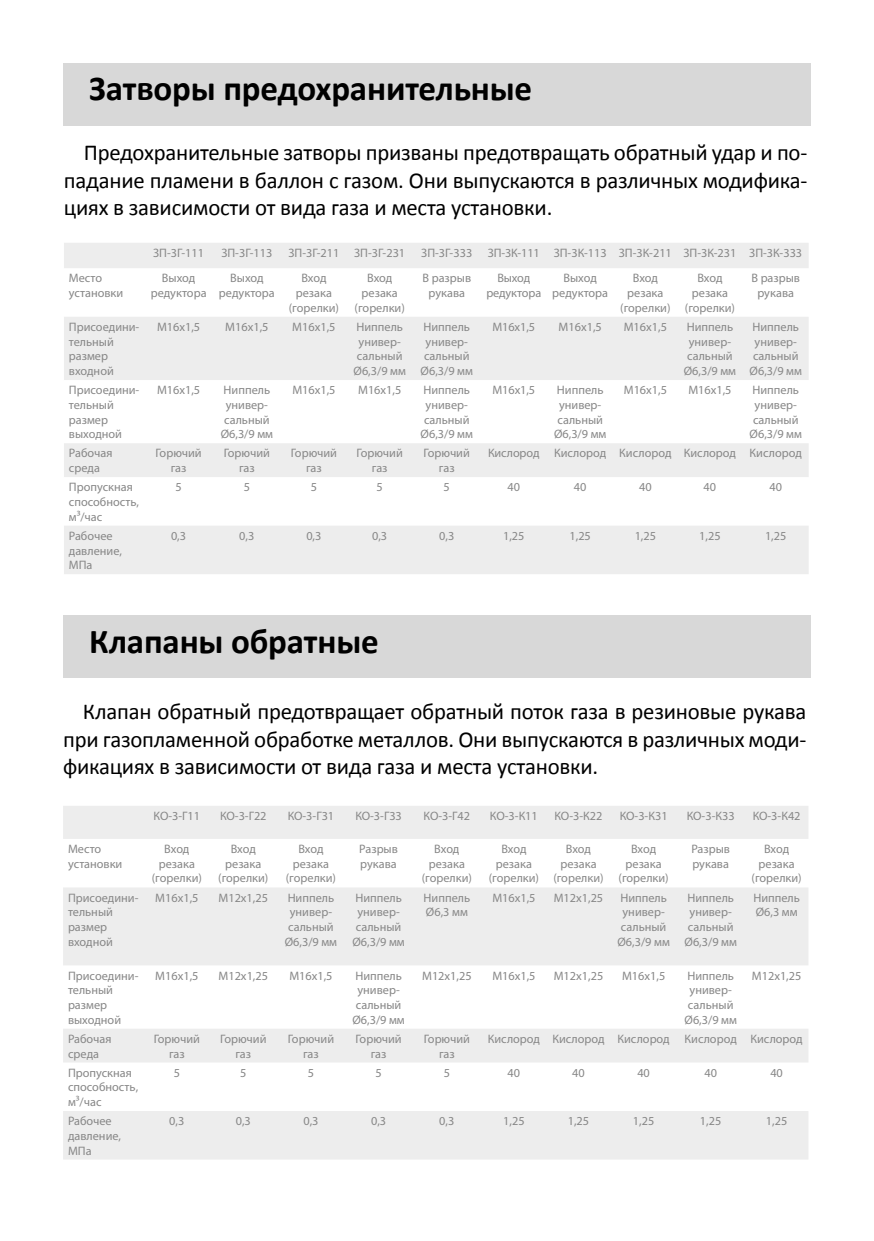
<style>
.page{position:relative;width:874px;height:1241px;background:#fff}
.page>*{position:absolute;margin:0;border:0;box-sizing:border-box;transform-origin:0 0}
.t1{font:700 35px "Calibri";letter-spacing:-.005em;color:#000}
.t2{font:22.75px/27.3px "Calibri";letter-spacing:-.01em;color:#000;text-align:justify}
.t3{font:12.25px/14.7px "Myriad Pro";color:#878787;text-align:center}
</style>
<div class="page">
<div style="left:63px;top:615px;width:746px;height:62px;background:#d8d8d8"></div>
<svg style="left:63px;top:806px;width:745px;height:353px;fill:#ededed"></svg>
<div style="left:63px;top:63px;width:746px;height:62px;background:#d8d8d8"></div>
<svg style="left:64px;top:243px;width:744px;height:331px;fill:#ededed"></svg>
<h1 class="t1" style="left:89px;top:66px;width:444px">Затворы предохранительные</h1>
<h2 class="t2" style="left:64px;top:139px;width:744px;text-indent:20px">Предохранительные затворы призваны предотвращать обратный удар и по&shy;падание пламени в баллон с газом. Они выпускаются в различных модифика&shy;циях в зависимости от вида газа и места установки.</h2>
<p class="t3" style="left:153px;top:245px;width:52px">ЗП-3Г-111</p>
<p class="t3" style="left:221px;top:245px;width:52px">ЗП-3Г-113</p>
<p class="t3" style="left:288px;top:245px;width:118px">ЗП-3Г-211 ЗП-3Г-231</p>
<p class="t3" style="left:421px;top:245px;width:52px">ЗП-3Г-333</p>
<p class="t3" style="left:487px;top:245px;width:316px">ЗП-3К-111 ЗП-3К-113 ЗП-3К-211 ЗП-3К-231 ЗП-3К-333</p>
<p class="t3" style="left:69px;top:271px;width:56px;text-align:left">Место установки</p>
<p class="t3" style="left:151px;top:271px;width:57px">Выход редуктора</p>
<p class="t3" style="left:219px;top:271px;width:57px">Выход редуктора</p>
<p class="t3" style="left:289px;top:271px;width:52px">Вход резака (горелки)</p>
<p class="t3" style="left:354px;top:271px;width:52px">Вход резака (горелки)</p>
<p class="t3" style="left:422px;top:271px;width:50px">В разрыв рукава</p>
<p class="t3" style="left:486px;top:271px;width:56px">Выход редуктора</p>
<p class="t3" style="left:552px;top:271px;width:57px">Выход редуктора</p>
<p class="t3" style="left:620px;top:271px;width:52px">Вход резака (горелки)</p>
<p class="t3" style="left:684px;top:271px;width:52px">Вход резака (горелки)</p>
<p class="t3" style="left:751px;top:271px;width:50px">В разрыв рукава</p>
<p class="t3" style="left:69px;top:319px;width:71px;text-align:left">Присоедини&shy;тельный размер входной</p>
<p class="t3" style="left:157px;top:319px;width:45px">М16х1,5</p>
<p class="t3" style="left:225px;top:319px;width:45px">М16х1,5</p>
<p class="t3" style="left:292px;top:319px;width:45px">М16х1,5</p>
<p class="t3" style="left:353px;top:319px;width:54px">Ниппель универ&shy;сальный<br>Ø6,3/9 мм</p>
<p class="t3" style="left:420px;top:319px;width:54px">Ниппель универ&shy;сальный<br>Ø6,3/9 мм</p>
<p class="t3" style="left:492px;top:319px;width:44px">М16х1,5</p>
<p class="t3" style="left:558px;top:319px;width:45px">М16х1,5</p>
<p class="t3" style="left:623px;top:319px;width:45px">М16х1,5</p>
<p class="t3" style="left:683px;top:319px;width:54px">Ниппель универ&shy;сальный<br>Ø6,3/9 мм</p>
<p class="t3" style="left:749px;top:319px;width:54px">Ниппель универ&shy;сальный<br>Ø6,3/9 мм</p>
<p class="t3" style="left:69px;top:382px;width:71px;text-align:left">Присоедини&shy;тельный размер выходной</p>
<p class="t3" style="left:157px;top:382px;width:45px">М16х1,5</p>
<p class="t3" style="left:221px;top:382px;width:54px">Ниппель универ&shy;сальный<br>Ø6,3/9 мм</p>
<p class="t3" style="left:292px;top:382px;width:45px">М16х1,5</p>
<p class="t3" style="left:358px;top:382px;width:45px">М16х1,5</p>
<p class="t3" style="left:420px;top:382px;width:54px">Ниппель универ&shy;сальный<br>Ø6,3/9 мм</p>
<p class="t3" style="left:492px;top:382px;width:44px">М16х1,5</p>
<p class="t3" style="left:554px;top:382px;width:54px">Ниппель универ&shy;сальный<br>Ø6,3/9 мм</p>
<p class="t3" style="left:623px;top:382px;width:45px">М16х1,5</p>
<p class="t3" style="left:688px;top:382px;width:45px">М16х1,5</p>
<p class="t3" style="left:749px;top:382px;width:54px">Ниппель универ&shy;сальный<br>Ø6,3/9 мм</p>
<p class="t3" style="left:69px;top:445px;width:45px;text-align:left">Рабочая среда</p>
<p class="t3" style="left:155px;top:445px;width:48px">Горючий газ</p>
<p class="t3" style="left:224px;top:445px;width:48px">Горючий газ</p>
<p class="t3" style="left:290px;top:445px;width:48px">Горючий газ</p>
<p class="t3" style="left:356px;top:445px;width:48px">Горючий газ</p>
<p class="t3" style="left:423px;top:445px;width:48px">Горючий газ</p>
<p class="t3" style="left:488px;top:445px;width:315px">Кислород Кислород Кислород Кислород Кислород</p>
<p class="t3" style="left:69px;top:479px;width:72px;text-align:left">Пропускная способность, м³/час</p>
<p class="t3" style="left:175px;top:479px;width:8px">5</p>
<p class="t3" style="left:243px;top:479px;width:8px">5</p>
<p class="t3" style="left:310px;top:479px;width:8px">5</p>
<p class="t3" style="left:376px;top:479px;width:8px">5</p>
<p class="t3" style="left:443px;top:479px;width:8px">5</p>
<p class="t3" style="left:507px;top:479px;width:14px">40</p>
<p class="t3" style="left:573px;top:479px;width:14px">40</p>
<p class="t3" style="left:638px;top:479px;width:14px">40</p>
<p class="t3" style="left:703px;top:479px;width:14px">40</p>
<p class="t3" style="left:769px;top:479px;width:14px">40</p>
<p class="t3" style="left:69px;top:528px;width:55px;text-align:left">Рабочее давление,<br>МПа</p>
<p class="t3" style="left:171px;top:528px;width:17px">0,3</p>
<p class="t3" style="left:239px;top:528px;width:17px">0,3</p>
<p class="t3" style="left:306px;top:528px;width:17px">0,3</p>
<p class="t3" style="left:372px;top:528px;width:17px">0,3</p>
<p class="t3" style="left:439px;top:528px;width:17px">0,3</p>
<p class="t3" style="left:503px;top:528px;width:23px">1,25</p>
<p class="t3" style="left:569px;top:528px;width:23px">1,25</p>
<p class="t3" style="left:634px;top:528px;width:23px">1,25</p>
<p class="t3" style="left:698px;top:528px;width:23px">1,25</p>
<p class="t3" style="left:764px;top:528px;width:23px">1,25</p>
<h1 class="t1" style="left:89px;top:618px;width:291px">Клапаны обратные</h1>
<h2 class="t2" style="left:63px;top:698px;width:744px;text-indent:20px">Клапан обратный предотвращает обратный поток газа в резиновые рукава при газопламенной обработке металлов. Они выпускаются в различных моди&shy;фикациях в зависимости от вида газа и места установки.</h2>
<p class="t3" style="left:153px;top:808px;width:48px">КО-3-Г11</p>
<p class="t3" style="left:220px;top:808px;width:48px">КО-3-Г22</p>
<p class="t3" style="left:287px;top:808px;width:48px">КО-3-Г31</p>
<p class="t3" style="left:355px;top:808px;width:48px">КО-3-Г33</p>
<p class="t3" style="left:423px;top:808px;width:48px">КО-3-Г42</p>
<p class="t3" style="left:489px;top:808px;width:49px">КО-3-К11</p>
<p class="t3" style="left:554px;top:808px;width:49px">КО-3-К22</p>
<p class="t3" style="left:619px;top:808px;width:49px">КО-3-К31</p>
<p class="t3" style="left:686px;top:808px;width:49px">КО-3-К33</p>
<p class="t3" style="left:752px;top:808px;width:49px">КО-3-К42</p>
<p class="t3" style="left:68px;top:841px;width:56px;text-align:left">Место установки</p>
<p class="t3" style="left:152px;top:841px;width:52px">Вход резака (горелки)</p>
<p class="t3" style="left:218px;top:841px;width:52px">Вход резака (горелки)</p>
<p class="t3" style="left:286px;top:841px;width:52px">Вход резака (горелки)</p>
<p class="t3" style="left:359px;top:841px;width:40px;text-align:left">Разрыв рукава</p>
<p class="t3" style="left:421px;top:841px;width:52px">Вход резака (горелки)</p>
<p class="t3" style="left:488px;top:841px;width:52px">Вход резака (горелки)</p>
<p class="t3" style="left:553px;top:841px;width:52px">Вход резака (горелки)</p>
<p class="t3" style="left:618px;top:841px;width:52px">Вход резака (горелки)</p>
<p class="t3" style="left:691px;top:841px;width:40px;text-align:left">Разрыв рукава</p>
<p class="t3" style="left:751px;top:841px;width:52px">Вход резака (горелки)</p>
<p class="t3" style="left:68px;top:889px;width:71px;text-align:left">Присоедини&shy;тельный размер входной</p>
<p class="t3" style="left:155px;top:889px;width:45px">М16х1,5</p>
<p class="t3" style="left:218px;top:889px;width:51px">М12х1,25</p>
<p class="t3" style="left:284px;top:889px;width:54px">Ниппель универ&shy;сальный<br>Ø6,3/9 мм</p>
<p class="t3" style="left:352px;top:889px;width:54px">Ниппель универ&shy;сальный<br>Ø6,3/9 мм</p>
<p class="t3" style="left:423px;top:889px;width:48px;text-align:left">Ниппель<br>Ø6,3 мм</p>
<p class="t3" style="left:492px;top:889px;width:45px">М16х1,5</p>
<p class="t3" style="left:553px;top:889px;width:51px">М12х1,25</p>
<p class="t3" style="left:617px;top:889px;width:54px">Ниппель универ&shy;сальный<br>Ø6,3/9 мм</p>
<p class="t3" style="left:684px;top:889px;width:54px">Ниппель универ&shy;сальный<br>Ø6,3/9 мм</p>
<p class="t3" style="left:753px;top:889px;width:48px;text-align:left">Ниппель<br>Ø6,3 мм</p>
<p class="t3" style="left:68px;top:967px;width:71px;text-align:left">Присоедини&shy;тельный размер выходной</p>
<p class="t3" style="left:155px;top:967px;width:45px">М16х1,5</p>
<p class="t3" style="left:218px;top:967px;width:51px">М12х1,25</p>
<p class="t3" style="left:289px;top:967px;width:45px">М16х1,5</p>
<p class="t3" style="left:352px;top:967px;width:54px">Ниппель универ&shy;сальный<br>Ø6,3/9 мм</p>
<p class="t3" style="left:422px;top:967px;width:51px">М12х1,25</p>
<p class="t3" style="left:492px;top:967px;width:45px">М16х1,5</p>
<p class="t3" style="left:553px;top:967px;width:51px">М12х1,25</p>
<p class="t3" style="left:621px;top:967px;width:45px">М16х1,5</p>
<p class="t3" style="left:684px;top:967px;width:54px">Ниппель универ&shy;сальный<br>Ø6,3/9 мм</p>
<p class="t3" style="left:751px;top:967px;width:51px">М12х1,25</p>
<p class="t3" style="left:68px;top:1030px;width:45px;text-align:left">Рабочая среда</p>
<p class="t3" style="left:154px;top:1030px;width:48px">Горючий газ</p>
<p class="t3" style="left:220px;top:1030px;width:48px">Горючий газ</p>
<p class="t3" style="left:288px;top:1030px;width:48px">Горючий газ</p>
<p class="t3" style="left:355px;top:1030px;width:48px">Горючий газ</p>
<p class="t3" style="left:423px;top:1030px;width:48px">Горючий газ</p>
<p class="t3" style="left:487px;top:1030px;width:316px">Кислород Кислород Кислород Кислород Кислород</p>
<p class="t3" style="left:68px;top:1064px;width:72px;text-align:left">Пропускная способность, м³/час</p>
<p class="t3" style="left:174px;top:1064px;width:8px">5</p>
<p class="t3" style="left:240px;top:1064px;width:8px">5</p>
<p class="t3" style="left:307px;top:1064px;width:8px">5</p>
<p class="t3" style="left:375px;top:1064px;width:8px">5</p>
<p class="t3" style="left:443px;top:1064px;width:8px">5</p>
<p class="t3" style="left:507px;top:1064px;width:14px">40</p>
<p class="t3" style="left:572px;top:1064px;width:14px">40</p>
<p class="t3" style="left:637px;top:1064px;width:14px">40</p>
<p class="t3" style="left:704px;top:1064px;width:14px">40</p>
<p class="t3" style="left:770px;top:1064px;width:14px">40</p>
<p class="t3" style="left:68px;top:1113px;width:55px;text-align:left">Рабочее давление,<br>МПа</p>
<p class="t3" style="left:169px;top:1113px;width:17px">0,3</p>
<p class="t3" style="left:235px;top:1113px;width:17px">0,3</p>
<p class="t3" style="left:303px;top:1113px;width:17px">0,3</p>
<p class="t3" style="left:371px;top:1113px;width:17px">0,3</p>
<p class="t3" style="left:439px;top:1113px;width:17px">0,3</p>
<p class="t3" style="left:503px;top:1113px;width:23px">1,25</p>
<p class="t3" style="left:567px;top:1113px;width:23px">1,25</p>
<p class="t3" style="left:632px;top:1113px;width:23px">1,25</p>
<p class="t3" style="left:699px;top:1113px;width:23px">1,25</p>
<p class="t3" style="left:765px;top:1113px;width:23px">1,25</p>
</div>
